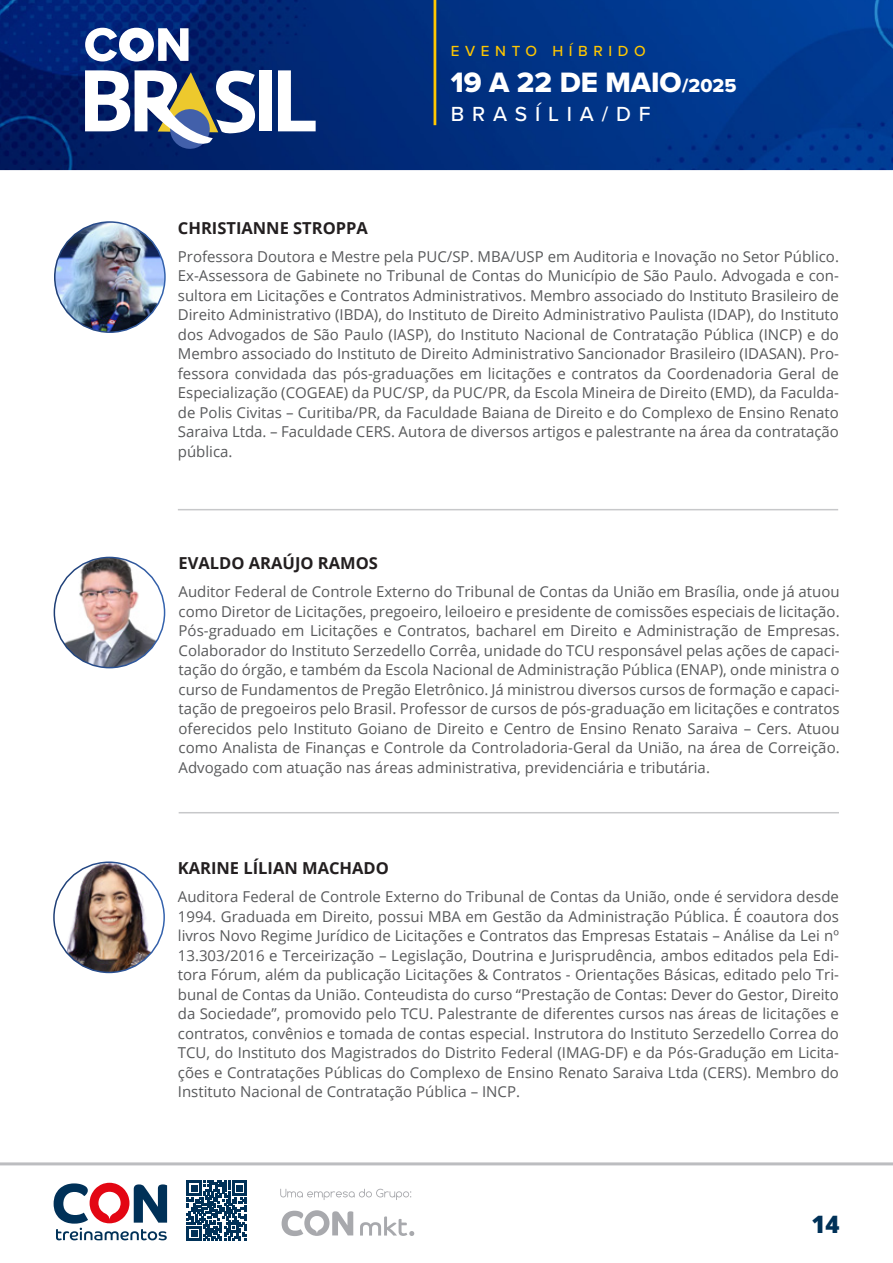
<style>
.page{position:relative;width:893px;height:1263px;background:#fff}
.page>*{position:absolute;margin:0;border:0;box-sizing:border-box;transform-origin:0 0}
.t1{font:29.1px "Proxima Nova Extrabld";color:#fff}
.t2{font:800 24px "Open Sans";color:#003158}
.t3{font:500 21.15px "Proxima Nova";letter-spacing:.37em;color:#fff}
.t4{font:700 16.5px "Open Sans";color:#231f20}
.t5{font:500 15.15px "Proxima Nova";letter-spacing:.37em;color:#ffc700}
.t6{font:15px/19.5px "Open Sans";color:#58595b;text-align:justify}
.s1{font-size:19.5px}
</style>
<div class="page">
<img style="left:0;top:0;width:893px;height:170px">
<hr style="left:434px;top:0;width:2px;height:125px;background:#ffc700">
<svg style="left:85px;top:70px;width:170px;height:82px"></svg>
<div style="left:259px;top:70px;width:13px;height:61px;background:#fff"></div>
<svg style="left:278px;top:70px;width:38px;height:61px"></svg>
<svg style="left:85px;top:28px;width:104px;height:33px"></svg>
<svg style="left:0;top:1162px;width:893px;height:79px"></svg>
<svg style="left:280px;top:1189px;width:131px;height:11px"></svg>
<svg style="left:360px;top:1216px;width:54px;height:20px"></svg>
<svg style="left:282px;top:1210px;width:71px;height:26px"></svg>
<svg style="left:54px;top:1183px;width:113px;height:57px"></svg>
<svg style="left:187px;top:1181px;width:60px;height:60px"></svg>
<img style="left:55px;top:222px;width:110px;height:110px;border-radius:55px">
<div style="left:54px;top:221px;width:112px;height:112px;border:2px solid #fff;border-radius:50%"></div>
<hr style="left:178px;top:509px;width:660px;height:1px;background:#c7c8ca">
<img style="left:54px;top:557px;width:111px;height:111px;border-radius:55px">
<div style="left:54px;top:557px;width:111px;height:111px;border:2px solid #fff;border-radius:50%"></div>
<hr style="left:179px;top:812px;width:660px;height:1px;background:#c7c8ca">
<img style="left:54px;top:862px;width:110px;height:110px;border-radius:55px">
<div style="left:53px;top:861px;width:112px;height:112px;border:2px solid #fff;border-radius:50%"></div>
<p class="t5" style="left:451px;top:40px;width:197px">EVENTO HÍBRIDO</p>
<h1 class="t1" style="left:451px;top:60px;width:287px">19 A 22 DE MAIO<span class="s1">/2025</span></h1>
<h3 class="t3" style="left:451px;top:98px;width:201px">BRASÍLIA/DF</h3>
<p class="t4" style="left:178px;top:216px;width:192px">CHRISTIANNE STROPPA</p>
<p class="t6" style="left:178px;top:246px;width:663px">Professora Doutora e Mestre pela PUC/SP. MBA/USP em Auditoria e Inovação no Setor Público.<br>Ex-Assessora de Gabinete no Tribunal de Contas do Município de São Paulo. Advogada e con&shy;sultora em Licitações e Contratos Administrativos. Membro associado do Instituto Brasileiro de Direito Administrativo (IBDA), do Instituto de Direito Administrativo Paulista (IDAP), do Instituto dos Advogados de São Paulo (IASP), do Instituto Nacional de Contratação Pública (INCP) e do Membro associado do Instituto de Direito Administrativo Sancionador Brasileiro (IDASAN). Pro&shy;fessora convidada das pós-graduações em licitações e contratos da Coordenadoria Geral de Especialização (COGEAE) da PUC/SP, da PUC/PR, da Escola Mineira de Direito (EMD), da Faculda&shy;de Polis Civitas – Curitiba/PR, da Faculdade Baiana de Direito e do Complexo de Ensino Renato Saraiva Ltda. – Faculdade CERS. Autora de diversos artigos e palestrante na área da contratação pública.</p>
<p class="t4" style="left:179px;top:552px;width:201px">EVALDO ARAÚJO RAMOS</p>
<p class="t6" style="left:179px;top:582px;width:663px">Auditor Federal de Controle Externo do Tribunal de Contas da União em Brasília, onde já atuou como Diretor de Licitações, pregoeiro, leiloeiro e presidente de comissões especiais de licitação.<br>Pós-graduado em Licitações e Contratos, bacharel em Direito e Administração de Empresas.<br>Colaborador do Instituto Serzedello Corrêa, unidade do TCU responsável pelas ações de capaci&shy;tação do órgão, e também da Escola Nacional de Administração Pública (ENAP), onde ministra o curso de Fundamentos de Pregão Eletrônico. Já ministrou diversos cursos de formação e capaci&shy;tação de pregoeiros pelo Brasil. Professor de cursos de pós-graduação em licitações e contratos oferecidos pelo Instituto Goiano de Direito e Centro de Ensino Renato Saraiva – Cers. Atuou como Analista de Finanças e Controle da Controladoria-Geral da União, na área de Correição.<br>Advogado com atuação nas áreas administrativa, previdenciária e tributária.</p>
<p class="t4" style="left:178px;top:856px;width:213px">KARINE LÍLIAN MACHADO</p>
<p class="t6" style="left:178px;top:886px;width:663px">Auditora Federal de Controle Externo do Tribunal de Contas da União, onde é servidora desde 1994. Graduada em Direito, possui MBA em Gestão da Administração Pública. É coautora dos livros Novo Regime Jurídico de Licitações e Contratos das Empresas Estatais – Análise da Lei nº 13.303/2016 e Terceirização – Legislação, Doutrina e Jurisprudência, ambos editados pela Edi&shy;tora Fórum, além da publicação Licitações &amp; Contratos - Orientações Básicas, editado pelo Tri&shy;bunal de Contas da União. Conteudista do curso “Prestação de Contas: Dever do Gestor, Direito da Sociedade”, promovido pelo TCU. Palestrante de diferentes cursos nas áreas de licitações e contratos, convênios e tomada de contas especial. Instrutora do Instituto Serzedello Correa do TCU, do Instituto dos Magistrados do Distrito Federal (IMAG-DF) e da Pós-Gradução em Licita&shy;ções e Contratações Públicas do Complexo de Ensino Renato Saraiva Ltda (CERS). Membro do Instituto Nacional de Contratação Pública – INCP.</p>
<h2 class="t2" style="left:812px;top:1206px;width:30px">14</h2>
</div>
